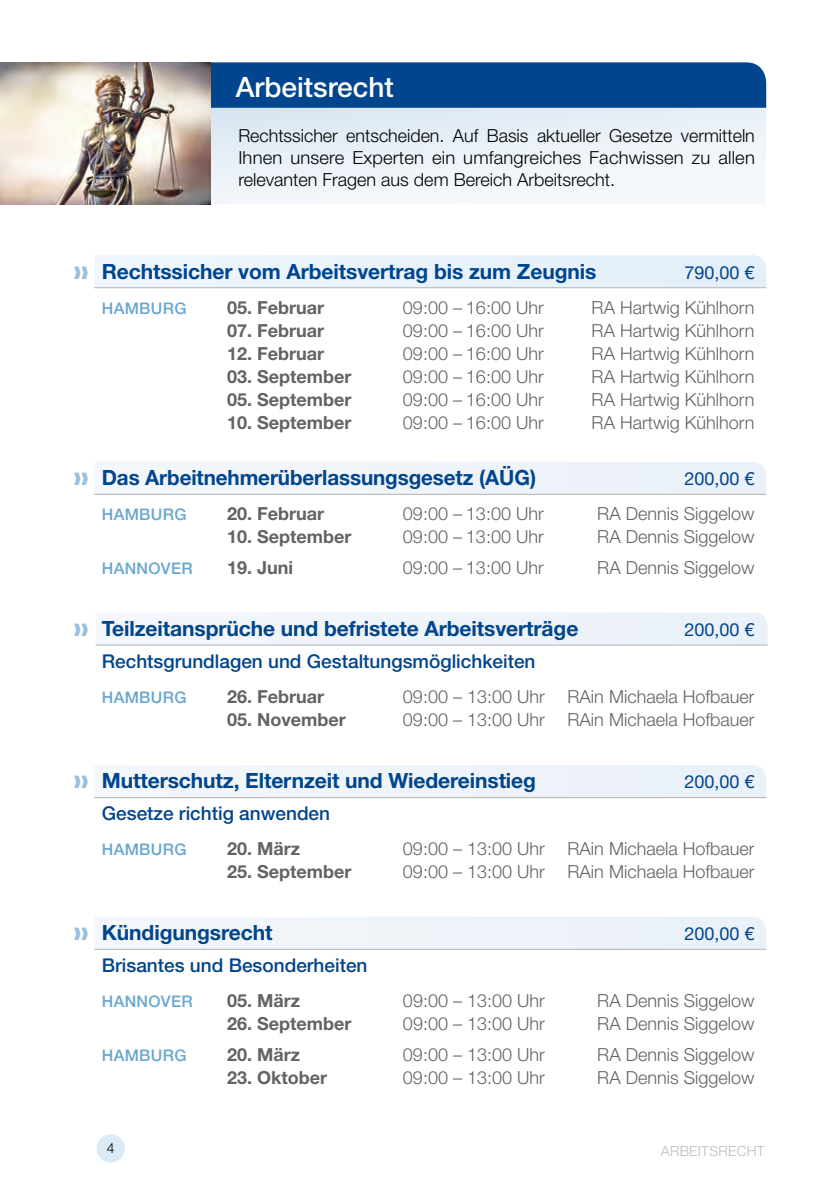
<style>
.page{position:relative;width:840px;height:1191px;background:#fff}
.page>*{position:absolute;margin:0;border:0;box-sizing:border-box;transform-origin:0 0}
.t1{font:500 28px "Helvetica Neue LT Pro";color:#fff}
.t2{font:700 21px "Helvetica Neue LT Pro";letter-spacing:-.005em;color:#00458d}
.t3{font:500 19px "Helvetica Neue LT Pro";color:#00458d}
.t4{font:300 18px "Helvetica Neue LT Pro";color:#626463}
.t5{font:700 18px "Helvetica Neue LT Pro";color:#626463}
.t6{font:300 18px/22px "Helvetica Neue LT Pro";color:#000;text-align:justify}
.t7{font:18px "Helvetica Neue LT Pro";color:#00458d}
.t8{font:500 16px "Helvetica Neue LT Pro";letter-spacing:.02em;color:#68a7d0}
.t9{font:300 14px "Helvetica Neue LT Pro";letter-spacing:.02em;color:#b8bebe}
.t10{font:300 14px "Helvetica Neue LT Pro";color:#000}
.s1{color:#9cc1de}
</style>
<div class="page">
<div style="left:94px;top:255px;width:671px;height:32px;background:#eaf3fa"></div>
<hr style="left:94px;top:287px;width:671px;height:1px;background:#afb1b1">
<div style="left:94px;top:462px;width:671px;height:32px;background:#eef4f9"></div>
<hr style="left:94px;top:494px;width:671px;height:1px;background:#afb1b1">
<div style="left:96px;top:612px;width:671px;height:32px;background:#eff4f9"></div>
<hr style="left:96px;top:644px;width:671px;height:1px;background:#afb1b1">
<div style="left:95px;top:765px;width:670px;height:32px;background:#eff4f9"></div>
<hr style="left:94px;top:797px;width:671px;height:1px;background:#afb1b1">
<div style="left:95px;top:917px;width:670px;height:31px;background:#eff4f9"></div>
<hr style="left:94px;top:948px;width:671px;height:1px;background:#afb1b1">
<svg style="left:210px;top:108px;width:555px;height:96px;fill:#edf3f9"></svg>
<div style="left:210px;top:62px;width:555px;height:46px;background:#00458d"></div>
<img style="left:0;top:62px;width:210px;height:142px">
<div style="left:96px;top:1134px;width:29px;height:28px;background:#daeaf6;border-radius:50%"></div>
<h1 class="t1" style="left:236px;top:70px;width:159px">Arbeitsrecht</h1>
<p class="t6" style="left:238px;top:124px;width:517px">Rechtssicher entscheiden. Auf Basis aktueller Gesetze vermitteln Ihnen unsere Experten ein umfangreiches Fachwissen zu allen relevanten Fragen aus dem Bereich Arbeitsrecht.</p>
<p class="t2" style="left:74px;top:258px;width:524px"><span class="s1">❱❱</span> Rechtssicher vom Arbeitsvertrag bis zum Zeugnis</p>
<p class="t7" style="left:684px;top:261px;width:72px">790,00 €</p>
<p class="t8" style="left:102px;top:298px;width:86px">HAMBURG</p>
<p class="t5" style="left:227px;top:296px;width:99px">05. Februar</p>
<p class="t4" style="left:403px;top:296px;width:142px">09:00 – 16:00 Uhr</p>
<p class="t4" style="left:591px;top:296px;width:164px">RA Hartwig Kühlhorn</p>
<p class="t5" style="left:227px;top:319px;width:99px">07. Februar</p>
<p class="t4" style="left:403px;top:319px;width:142px">09:00 – 16:00 Uhr</p>
<p class="t4" style="left:591px;top:319px;width:164px">RA Hartwig Kühlhorn</p>
<p class="t5" style="left:227px;top:342px;width:99px">12. Februar</p>
<p class="t4" style="left:403px;top:342px;width:142px">09:00 – 16:00 Uhr</p>
<p class="t4" style="left:591px;top:342px;width:164px">RA Hartwig Kühlhorn</p>
<p class="t5" style="left:227px;top:365px;width:126px">03. September</p>
<p class="t4" style="left:403px;top:365px;width:142px">09:00 – 16:00 Uhr</p>
<p class="t4" style="left:591px;top:365px;width:164px">RA Hartwig Kühlhorn</p>
<p class="t5" style="left:227px;top:388px;width:126px">05. September</p>
<p class="t4" style="left:403px;top:388px;width:142px">09:00 – 16:00 Uhr</p>
<p class="t4" style="left:591px;top:388px;width:164px">RA Hartwig Kühlhorn</p>
<p class="t5" style="left:227px;top:411px;width:126px">10. September</p>
<p class="t4" style="left:403px;top:411px;width:142px">09:00 – 16:00 Uhr</p>
<p class="t4" style="left:591px;top:411px;width:164px">RA Hartwig Kühlhorn</p>
<p class="t2" style="left:74px;top:464px;width:463px"><span class="s1">❱❱</span> Das Arbeitnehmerüberlassungsgesetz (AÜG)</p>
<p class="t7" style="left:684px;top:467px;width:72px">200,00 €</p>
<p class="t8" style="left:102px;top:504px;width:86px">HAMBURG</p>
<p class="t5" style="left:227px;top:502px;width:99px">20. Februar</p>
<p class="t4" style="left:403px;top:502px;width:142px">09:00 – 13:00 Uhr</p>
<p class="t4" style="left:597px;top:502px;width:159px">RA Dennis Siggelow</p>
<p class="t5" style="left:227px;top:525px;width:126px">10. September</p>
<p class="t4" style="left:403px;top:525px;width:142px">09:00 – 13:00 Uhr</p>
<p class="t4" style="left:597px;top:525px;width:159px">RA Dennis Siggelow</p>
<p class="t8" style="left:102px;top:558px;width:92px">HANNOVER</p>
<p class="t5" style="left:227px;top:556px;width:68px">19. Juni</p>
<p class="t4" style="left:403px;top:556px;width:142px">09:00 – 13:00 Uhr</p>
<p class="t4" style="left:597px;top:556px;width:159px">RA Dennis Siggelow</p>
<p class="t2" style="left:74px;top:615px;width:506px"><span class="s1">❱❱</span> Teilzeitansprüche und befristete Arbeitsverträge</p>
<p class="t7" style="left:684px;top:618px;width:72px">200,00 €</p>
<p class="t3" style="left:102px;top:649px;width:435px">Rechtsgrundlagen und Gestaltungsmöglichkeiten</p>
<p class="t8" style="left:102px;top:687px;width:86px">HAMBURG</p>
<p class="t5" style="left:227px;top:685px;width:99px">26. Februar</p>
<p class="t4" style="left:403px;top:685px;width:143px">09:00 – 13:00 Uhr</p>
<p class="t4" style="left:567px;top:685px;width:188px">RAin Michaela Hofbauer</p>
<p class="t5" style="left:227px;top:708px;width:120px">05. November</p>
<p class="t4" style="left:403px;top:708px;width:143px">09:00 – 13:00 Uhr</p>
<p class="t4" style="left:567px;top:708px;width:188px">RAin Michaela Hofbauer</p>
<p class="t2" style="left:74px;top:767px;width:463px"><span class="s1">❱❱</span> Mutterschutz, Elternzeit und Wiedereinstieg</p>
<p class="t7" style="left:684px;top:770px;width:72px">200,00 €</p>
<p class="t3" style="left:102px;top:801px;width:230px">Gesetze richtig anwenden</p>
<p class="t8" style="left:102px;top:839px;width:86px">HAMBURG</p>
<p class="t5" style="left:227px;top:837px;width:75px">20. März</p>
<p class="t4" style="left:403px;top:837px;width:143px">09:00 – 13:00 Uhr</p>
<p class="t4" style="left:567px;top:837px;width:188px">RAin Michaela Hofbauer</p>
<p class="t5" style="left:227px;top:860px;width:126px">25. September</p>
<p class="t4" style="left:403px;top:860px;width:143px">09:00 – 13:00 Uhr</p>
<p class="t4" style="left:567px;top:860px;width:188px">RAin Michaela Hofbauer</p>
<p class="t2" style="left:74px;top:919px;width:200px"><span class="s1">❱❱</span> Kündigungsrecht</p>
<p class="t7" style="left:684px;top:922px;width:72px">200,00 €</p>
<p class="t3" style="left:102px;top:953px;width:267px">Brisantes und Besonderheiten</p>
<p class="t8" style="left:102px;top:991px;width:92px">HANNOVER</p>
<p class="t5" style="left:227px;top:989px;width:75px">05. März</p>
<p class="t4" style="left:403px;top:989px;width:143px">09:00 – 13:00 Uhr</p>
<p class="t4" style="left:597px;top:989px;width:159px">RA Dennis Siggelow</p>
<p class="t5" style="left:227px;top:1012px;width:126px">26. September</p>
<p class="t4" style="left:403px;top:1012px;width:143px">09:00 – 13:00 Uhr</p>
<p class="t4" style="left:597px;top:1012px;width:159px">RA Dennis Siggelow</p>
<p class="t8" style="left:102px;top:1045px;width:86px">HAMBURG</p>
<p class="t5" style="left:227px;top:1043px;width:75px">20. März</p>
<p class="t4" style="left:403px;top:1043px;width:143px">09:00 – 13:00 Uhr</p>
<p class="t4" style="left:597px;top:1043px;width:159px">RA Dennis Siggelow</p>
<p class="t5" style="left:227px;top:1066px;width:102px">23. Oktober</p>
<p class="t4" style="left:403px;top:1066px;width:143px">09:00 – 13:00 Uhr</p>
<p class="t4" style="left:597px;top:1066px;width:159px">RA Dennis Siggelow</p>
<p class="t10" style="left:107px;top:1139px;width:9px">4</p>
<p class="t9" style="left:660px;top:1142px;width:105px">ARBEITSRECHT</p>
</div>
